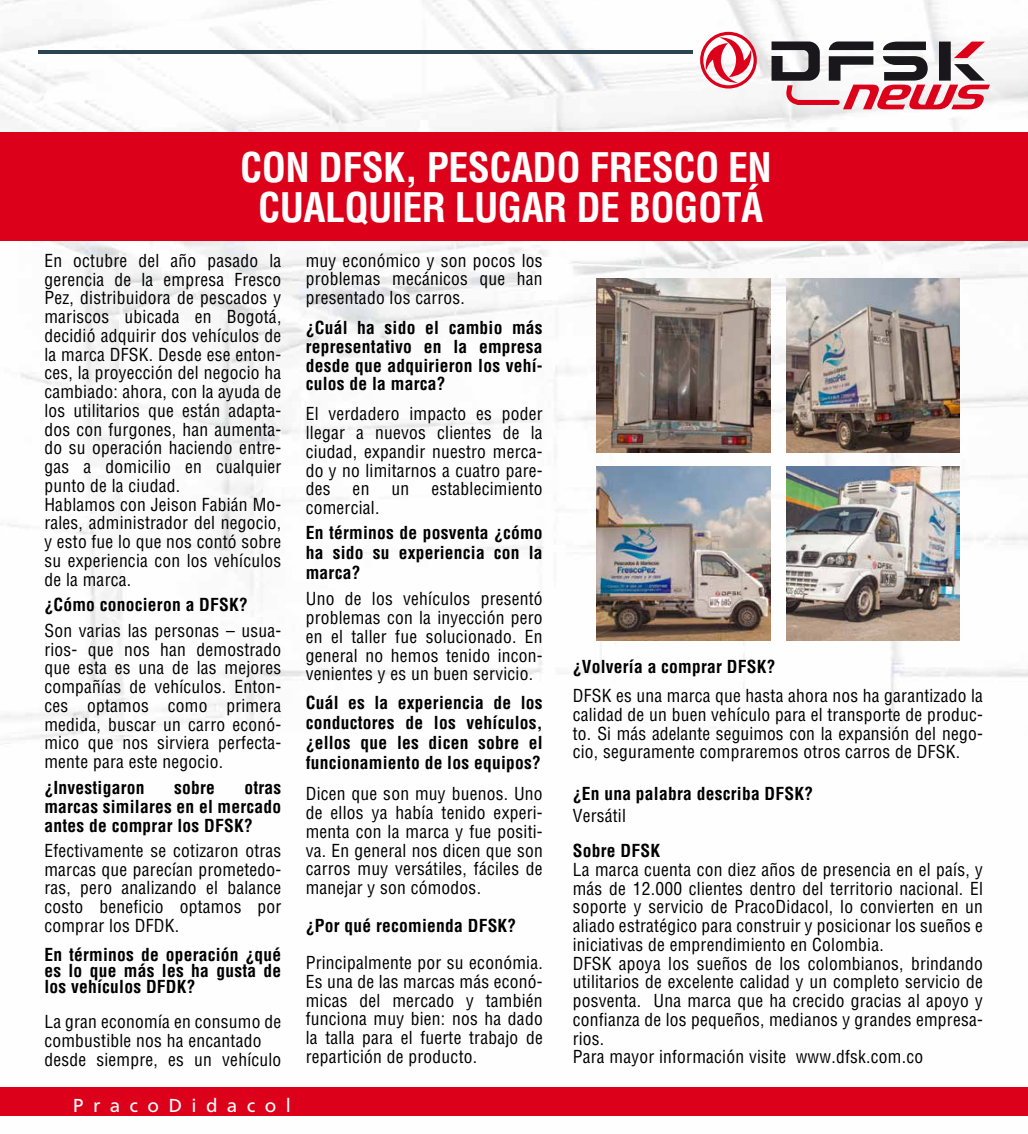
<style>
.page{position:relative;width:1028px;height:1134px;background:#fff}
.page>*{position:absolute;margin:0;border:0;box-sizing:border-box;transform-origin:0 0}
.t1{font:700 condensed 39.75px/40px "Helvetica";letter-spacing:-.015em;color:#fff;text-align:center}
.t2{font:18.75px "Frutiger Neue LT Com";letter-spacing:.5em;color:#fff}
.t3{font:condensed 17.5px/18.8px "Helvetica";letter-spacing:.015em;color:#000;text-align:justify}
.t4{font:700 condensed 17.5px/18.8px "Helvetica";letter-spacing:.015em;color:#000;text-align:justify}
</style>
<div class="page">
<img style="left:0;top:0;width:1028px;height:744px">
<svg style="left:700px;top:32px;width:290px;height:77px"></svg>
<hr style="left:38px;top:50px;width:654px;height:3px;background:#2c4352">
<div style="left:0;top:1087px;width:1028px;height:29px;background:#dd001a"></div>
<div style="left:0;top:132px;width:1028px;height:109px;background:#dd001a"></div>
<img style="left:597px;top:467px;width:173px;height:173px">
<img style="left:786px;top:279px;width:173px;height:173px">
<img style="left:786px;top:467px;width:174px;height:173px">
<img style="left:597px;top:279px;width:173px;height:173px">
<h1 class="t1" style="left:240px;top:147px;width:533px">CON DFSK, PESCADO FRESCO EN<br>CUALQUIER LUGAR DE BOGOTÁ</h1>
<p class="t3" style="left:44px;top:251px;width:238px;text-align:left">En octubre del año pasado la gerencia de la empresa Fresco<br>Pez, distribuidora de pescados y mariscos ubicada en Bogotá, decidió adquirir dos vehículos de la marca DFSK. Desde ese enton&shy;ces, la proyección del negocio ha cambiado: ahora, con la ayuda de los utilitarios que están adapta&shy;dos con furgones, han aumenta&shy;do su operación haciendo entre&shy;gas a domicilio en cualquier punto de la ciudad.<br>Hablamos con Jeison Fabián Mo&shy;rales, administrador del negocio, y esto fue lo que nos contó sobre su experiencia con los vehículos de la marca.</p>
<p class="t4" style="left:44px;top:595px;width:205px">¿Cómo conocieron a DFSK?</p>
<p class="t3" style="left:44px;top:621px;width:238px">Son varias las personas – usua&shy;rios- que nos han demostrado que esta es una de las mejores compañías de vehículos. Enton&shy;ces optamos como primera medida, buscar un carro econó&shy;mico que nos sirviera perfecta&shy;mente para este negocio.</p>
<p class="t4" style="left:44px;top:778px;width:102px">¿Investigaron</p>
<p class="t4" style="left:174px;top:778px;width:42px">sobre</p>
<p class="t3" style="left:306px;top:251px;width:238px">muy económico y son pocos los problemas mecánicos que han presentado los carros.</p>
<p class="t4" style="left:306px;top:318px;width:238px">¿Cuál ha sido el cambio más representativo en la empresa desde que adquirieron los vehí&shy;culos de la marca?</p>
<p class="t3" style="left:306px;top:405px;width:238px">El verdadero impacto es poder llegar a nuevos clientes de la ciudad, expandir nuestro merca&shy;do y no limitarnos a cuatro pare&shy;des</p>
<p class="t3" style="left:353px;top:480px;width:18px">en</p>
<p class="t3" style="left:391px;top:480px;width:19px">un</p>
<p class="t3" style="left:431px;top:480px;width:113px">establecimiento</p>
<p class="t3" style="left:306px;top:498px;width:75px">comercial.</p>
<p class="t4" style="left:306px;top:523px;width:238px;line-height:20px">En términos de posventa ¿cómo ha sido su experiencia con la marca?</p>
<p class="t3" style="left:306px;top:590px;width:238px">Uno de los vehículos presentó problemas con la inyección pero en el taller fue solucionado. En general no hemos tenido incon&shy;venientes y es un buen servicio.</p>
<p class="t4" style="left:306px;top:693px;width:238px;line-height:20px">Cuál es la experiencia de los conductores de los vehículos, ¿ellos que les dicen sobre el funcionamiento de los equipos?</p>
<p class="t3" style="left:306px;top:784px;width:238px">Dicen que son muy buenos. Uno de ellos ya había tenido experi&shy;menta con la marca y fue positi&shy;va. En general nos dicen que son carros muy versátiles, fáciles de manejar y son cómodos.</p>
<p class="t4" style="left:306px;top:916px;width:212px">¿Por qué recomienda DFSK?</p>
<p class="t3" style="left:306px;top:953px;width:238px">Principalmente por su económia.<br>Es una de las marcas más econó&shy;micas del mercado y también funciona muy bien: nos ha dado la talla para el fuerte trabajo de repartición de producto.</p>
<p class="t4" style="left:573px;top:657px;width:204px">¿Volvería a comprar DFSK?</p>
<p class="t3" style="left:573px;top:686px;width:412px">DFSK es una marca que hasta ahora nos ha garantizado la calidad de un buen vehículo para el transporte de produc&shy;to. Si más adelante seguimos con la expansión del nego&shy;cio, seguramente compraremos otros carros de DFSK.</p>
<p class="t4" style="left:573px;top:784px;width:242px">¿En una palabra describa DFSK?</p>
<p class="t3" style="left:573px;top:806px;width:55px">Versátil</p>
<p class="t4" style="left:573px;top:841px;width:89px">Sobre DFSK</p>
<p class="t3" style="left:573px;top:860px;width:412px;text-align:left">La marca cuenta con diez años de presencia en el país, y más de 12.000 clientes dentro del territorio nacional. El soporte y servicio de PracoDidacol, lo convierten en un aliado estratégico para construir y posicionar los sueños e iniciativas de emprendimiento en Colombia.<br>DFSK apoya los sueños de los colombianos, brindando utilitarios de excelente calidad y un completo servicio de posventa. Una marca que ha crecido gracias al apoyo y confianza de los pequeños, medianos y grandes empresa&shy;rios.<br>Para mayor información visite www.dfsk.com.co</p>
<p class="t4" style="left:44px;top:778px;width:238px;text-indent:200px">otras marcas similares en el mercado antes de comprar los DFSK?</p>
<p class="t3" style="left:44px;top:841px;width:238px">Efectivamente se cotizaron otras marcas que parecían prometedo&shy;ras, pero analizando el balance costo beneficio optamos por comprar los DFDK.</p>
<p class="t4" style="left:44px;top:946px;width:238px;line-height:16.2px">En términos de operación ¿qué es lo que más les ha gusta de los vehículos DFDK?</p>
<p class="t3" style="left:44px;top:1012px;width:238px;text-align:left">La gran economía en consumo de combustible nos ha encantado desde siempre, es un vehículo</p>
<p class="t2" style="left:73px;top:1094px;width:219px">PracoDidacol</p>
</div>
